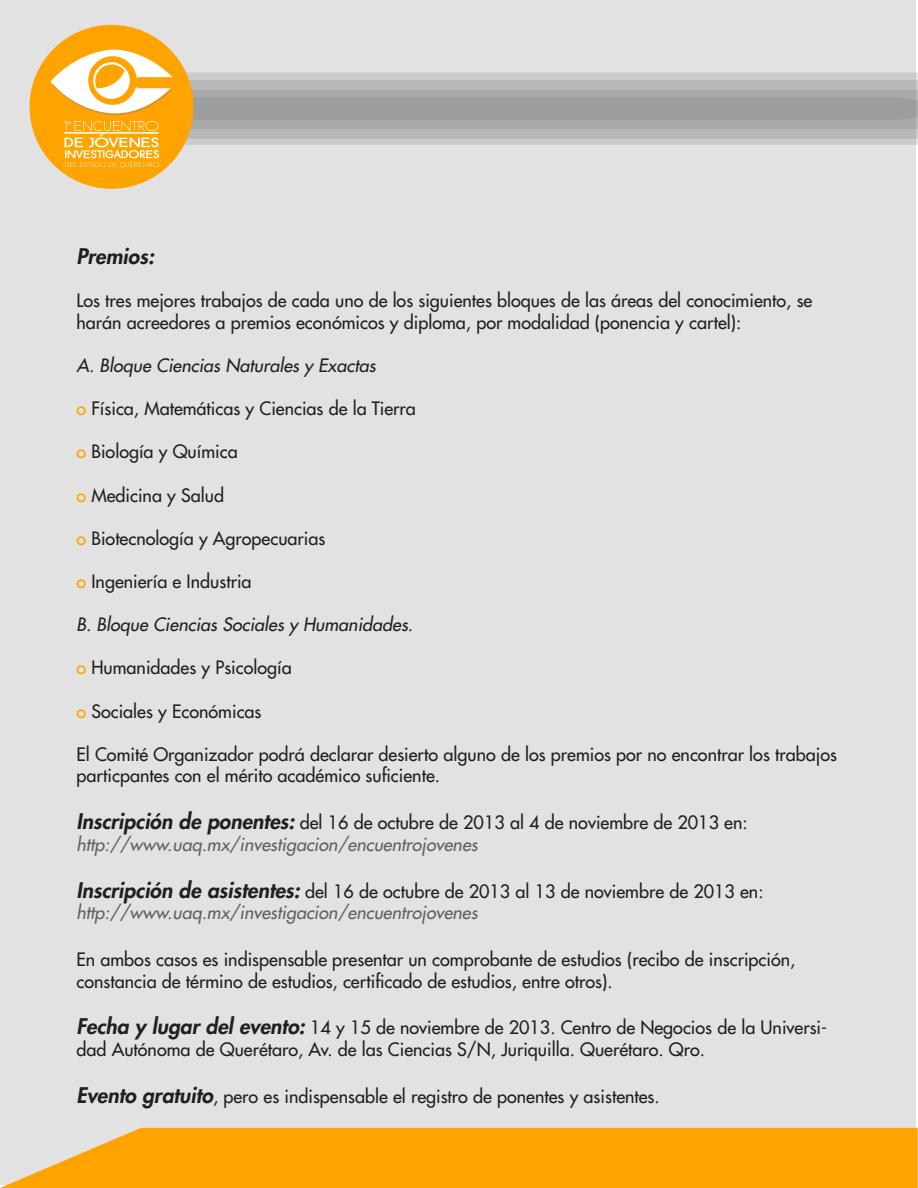
<style>
.page{position:relative;width:918px;height:1188px;background:#fff}
.page>*{position:absolute;margin:0;border:0;box-sizing:border-box;transform-origin:0 0}
.t1{font:italic 800 21px "Futura Std";color:#231f20}
.t2{font:500 18px/21.6px "Futura Std";color:#231f20}
.t3{font:italic 500 18px/21.6px "Futura Std";color:#616164}
.t4{font:italic 500 18px "Futura Std";color:#231f20}
.s1{color:#ffa300}
.s2{font-weight:800;font-size:21px;color:#231f20}
.s3{font-style:normal;color:#231f20}
.s4{font-weight:800;font-style:italic;font-size:21px}
</style>
<div class="page">
<div style="left:0;top:0;width:915px;height:1185px;background:#e2e2e2"></div>
<svg style="left:0;top:1128px;width:918px;height:60px;background:#fca711"></svg>
<div style="left:30px;top:25px;width:164px;height:164px;background:#ffa300;border-radius:50%"></div>
<svg style="left:51px;top:48px;width:867px;height:120px"></svg>
<p class="t1" style="left:76px;top:243px;width:79px">Premios:</p>
<p class="t2" style="left:76px;top:290px;width:737px">Los tres mejores trabajos de cada uno de los siguientes bloques de las áreas del conocimiento, se harán acreedores a premios económicos y diploma, por modalidad (ponencia y cartel):</p>
<p class="t4" style="left:76px;top:354px;width:301px">A. Bloque Ciencias Naturales y Exactas</p>
<p class="t2" style="left:76px;top:398px;width:341px"><span class="s1">o</span> Física, Matemáticas y Ciencias de la Tierra</p>
<p class="t2" style="left:76px;top:441px;width:163px"><span class="s1">o</span> Biología y Química</p>
<p class="t2" style="left:76px;top:484px;width:149px"><span class="s1">o</span> Medicina y Salud</p>
<p class="t2" style="left:76px;top:527px;width:250px"><span class="s1">o</span> Biotecnología y Agropecuarias</p>
<p class="t2" style="left:76px;top:571px;width:177px"><span class="s1">o</span> Ingeniería e Industria</p>
<p class="t4" style="left:76px;top:613px;width:338px">B. Bloque Ciencias Sociales y Humanidades.</p>
<p class="t2" style="left:76px;top:657px;width:217px"><span class="s1">o</span> Humanidades y Psicología</p>
<p class="t2" style="left:76px;top:700px;width:187px"><span class="s1">o</span> Sociales y Económicas</p>
<p class="t2" style="left:76px;top:743px;width:762px">El Comité Organizador podrá declarar desierto alguno de los premios por no encontrar los trabajos particpantes con el mérito académico suficiente.</p>
<p class="t3" style="left:76px;top:812px;width:673px"><span class="s2">Inscripción de ponentes:</span> <span class="s3">del 16 de octubre de 2013 al 4 de noviembre de 2013 en: </span>http://www.uaq.mx/investigacion/encuentrojovenes</p>
<p class="t3" style="left:76px;top:880px;width:689px"><span class="s2">Inscripción de asistentes:</span> <span class="s3">del 16 de octubre de 2013 al 13 de noviembre de 2013 en: </span>http://www.uaq.mx/investigacion/encuentrojovenes</p>
<p class="t2" style="left:76px;top:949px;width:720px">En ambos casos es indispensable presentar un comprobante de estudios (recibo de inscripción, constancia de término de estudios, certificado de estudios, entre otros).</p>
<p class="t2" style="left:76px;top:1017px;width:752px"><span class="s4">Fecha y lugar del evento:</span> 14 y 15 de noviembre de 2013. Centro de Negocios de la Universi&shy;dad Autónoma de Querétaro, Av. de las Ciencias S/N, Juriquilla. Querétaro. Qro.</p>
<p class="t2" style="left:76px;top:1085px;width:585px"><span class="s4">Evento gratuito</span>, pero es indispensable el registro de ponentes y asistentes.</p>
</div>
